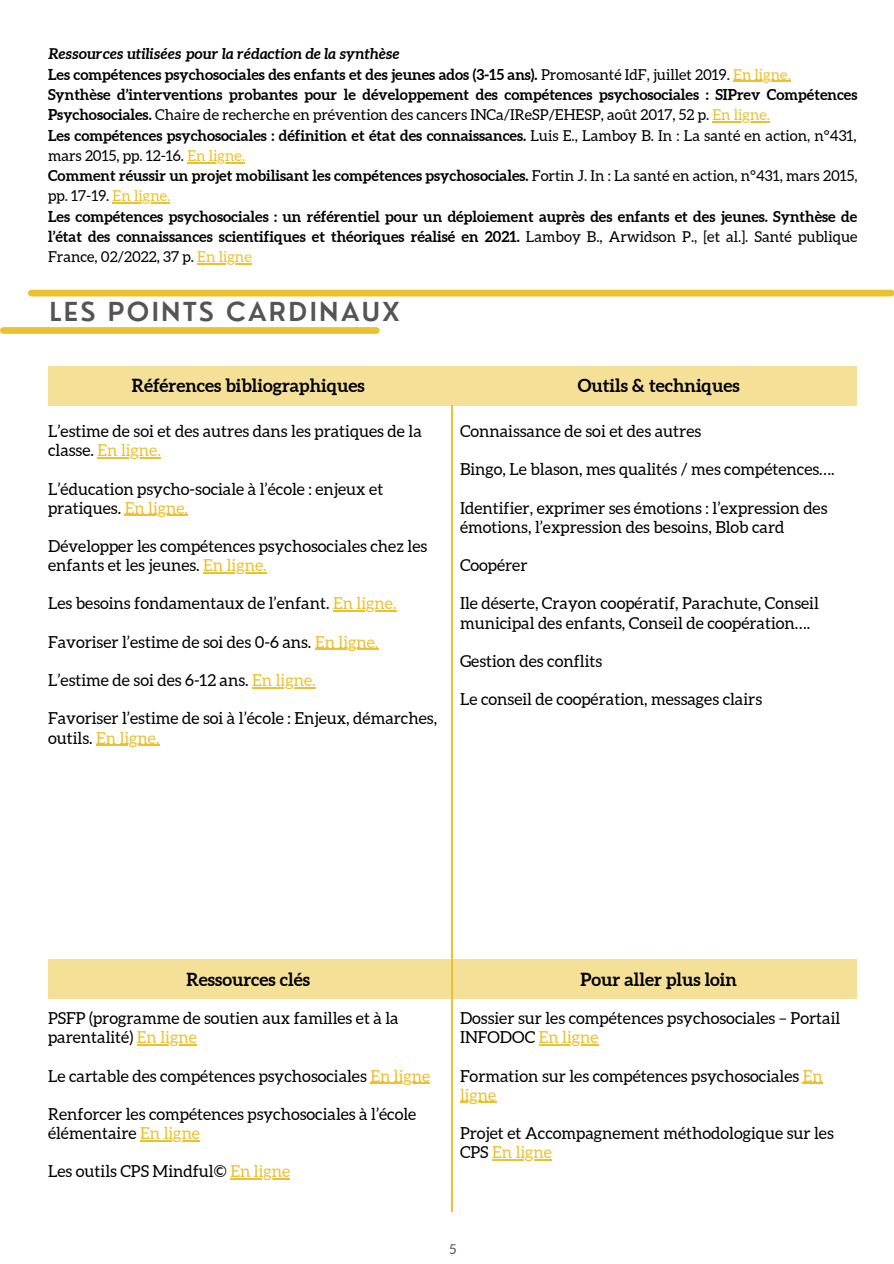
<style>
.page{position:relative;width:894px;height:1264px;background:#fff}
.page>*{position:absolute;margin:0;border:0;box-sizing:border-box;transform-origin:0 0}
.t1{font:600 25.5px "Nourd";letter-spacing:.09em;color:#545454}
.t2{font:700 18px "Aleo";color:#000}
.t3{font:16.5px/19.2px "Aleo";color:#000}
.t4{font:700 15px/20.2px "Aleo";color:#000}
.t5{font:italic 700 15px "Aleo";color:#000}
.t6{font:13.5px "Aleo";color:#545454}
.s1{font-weight:400}
.s2{font-weight:400;color:#ecc12f}
.s3{color:#ecc12f}
</style>
<div class="page">
<hr style="left:733px;top:81px;width:57px;height:1px;background:#ecc12f">
<hr style="left:712px;top:121px;width:57px;height:1px;background:#ecc12f">
<hr style="left:187px;top:162px;width:58px;height:1px;background:#ecc12f">
<hr style="left:113px;top:202px;width:57px;height:2px;background:#ecc12f">
<hr style="left:197px;top:263px;width:55px;height:1px;background:#ecc12f">
<div style="left:48px;top:366px;width:808px;height:40px;background:#f5e098"></div>
<hr style="left:97px;top:457px;width:64px;height:1px;background:#ecc12f">
<hr style="left:125px;top:515px;width:63px;height:1px;background:#ecc12f">
<hr style="left:203px;top:572px;width:63px;height:1px;background:#ecc12f">
<hr style="left:333px;top:610px;width:63px;height:1px;background:#ecc12f">
<hr style="left:315px;top:649px;width:63px;height:1px;background:#ecc12f">
<hr style="left:252px;top:687px;width:63px;height:1px;background:#ecc12f">
<hr style="left:96px;top:744px;width:63px;height:1px;background:#ecc12f">
<div style="left:48px;top:959px;width:808px;height:40px;background:#f5e098"></div>
<hr style="left:137px;top:1044px;width:60px;height:1px;background:#ecc12f">
<hr style="left:370px;top:1082px;width:60px;height:1px;background:#ecc12f">
<hr style="left:140px;top:1140px;width:60px;height:1px;background:#ecc12f">
<hr style="left:230px;top:1178px;width:60px;height:1px;background:#ecc12f">
<hr style="left:538px;top:1044px;width:60px;height:1px;background:#ecc12f">
<svg style="left:802px;top:1082px;width:20px;height:1px"></svg>
<hr style="left:460px;top:1101px;width:36px;height:1px;background:#ecc12f">
<hr style="left:492px;top:1159px;width:60px;height:1px;background:#ecc12f">
<hr style="left:451px;top:405px;width:2px;height:806px;background:#ecc12f">
<div style="left:3px;top:327px;width:373px;height:7px;background:#ecc12f"></div>
<div style="left:31px;top:290px;width:859px;height:6px;background:#ecc12f"></div>
<p class="t5" style="left:48px;top:45px;width:353px">Ressources utilisées pour la rédaction de la synthèse</p>
<p class="t4" style="left:48px;top:64px;width:744px">Les compétences psychosociales des enfants et des jeunes ados (3-15 ans). <span class="s1">Promosanté IdF, juillet 2019.</span> <span class="s2">En ligne.</span></p>
<p class="t4" style="left:48px;top:84px;width:810px">Synthèse d’interventions probantes pour le développement des compétences psychosociales : SIPrev Compétences<br>Psychosociales. <span class="s1">Chaire de recherche en prévention des cancers INCa/IReSP/EHESP, août 2017, 52 p.</span> <span class="s2">En ligne.</span></p>
<p class="t4" style="left:48px;top:125px;width:809px">Les compétences psychosociales : définition et état des connaissances. <span class="s1">Luis E., Lamboy B. In : La santé en action, n°431, mars 2015, pp. 12-16.</span> <span class="s2">En ligne.</span></p>
<p class="t4" style="left:48px;top:165px;width:810px">Comment réussir un projet mobilisant les compétences psychosociales. <span class="s1">Fortin J. In : La santé en action, n°431, mars 2015, pp. 17-19.</span> <span class="s2">En ligne.</span></p>
<p class="t4" style="left:48px;top:206px;width:810px;text-align:justify">Les compétences psychosociales : un référentiel pour un déploiement auprès des enfants et des jeunes. Synthèse de l’état des connaissances scientifiques et théoriques réalisé en 2021. <span class="s1">Lamboy B., Arwidson P., [et al.]. Santé publique France, 02/2022, 37 p.</span> <span class="s2">En ligne</span></p>
<p class="t1" style="left:49px;top:295px;width:351px">LES POINTS CARDINAUX</p>
<p class="t2" style="left:132px;top:375px;width:234px">Références bibliographiques</p>
<p class="t2" style="left:577px;top:375px;width:163px">Outils &amp; techniques</p>
<p class="t3" style="left:48px;top:421px;width:375px">L’estime de soi et des autres dans les pratiques de la classe. <span class="s3">En ligne.</span></p>
<p class="t3" style="left:48px;top:479px;width:337px">L’éducation psycho-sociale à l’école : enjeux et pratiques. <span class="s3">En ligne.</span></p>
<p class="t3" style="left:48px;top:536px;width:380px">Développer les compétences psychosociales chez les enfants et les jeunes. <span class="s3">En ligne.</span></p>
<p class="t3" style="left:48px;top:594px;width:350px">Les besoins fondamentaux de l’enfant. <span class="s3">En ligne.</span></p>
<p class="t3" style="left:48px;top:632px;width:332px">Favoriser l’estime de soi des 0-6 ans. <span class="s3">En ligne.</span></p>
<p class="t3" style="left:48px;top:670px;width:269px">L’estime de soi des 6-12 ans. <span class="s3">En ligne.</span></p>
<p class="t3" style="left:48px;top:709px;width:390px">Favoriser l’estime de soi à l’école : Enjeux, démarches, outils. <span class="s3">En ligne.</span></p>
<p class="t3" style="left:460px;top:421px;width:243px">Connaissance de soi et des autres</p>
<p class="t3" style="left:460px;top:460px;width:376px">Bingo, Le blason, mes qualités / mes compétences….</p>
<p class="t3" style="left:460px;top:498px;width:369px">Identifier, exprimer ses émotions : l’expression des émotions, l’expression des besoins, Blob card</p>
<p class="t3" style="left:460px;top:555px;width:69px">Coopérer</p>
<p class="t3" style="left:460px;top:594px;width:360px">Ile déserte, Crayon coopératif, Parachute, Conseil municipal des enfants, Conseil de coopération….</p>
<p class="t3" style="left:460px;top:651px;width:144px">Gestion des conflits</p>
<p class="t3" style="left:460px;top:689px;width:303px">Le conseil de coopération, messages clairs</p>
<p class="t2" style="left:186px;top:968px;width:125px">Ressources clés</p>
<p class="t2" style="left:580px;top:968px;width:158px">Pour aller plus loin</p>
<p class="t3" style="left:48px;top:1008px;width:352px">PSFP (programme de soutien aux familles et à la parentalité) <span class="s3">En ligne</span></p>
<p class="t3" style="left:48px;top:1065px;width:383px">Le cartable des compétences psychosociales <span class="s3">En ligne</span></p>
<p class="t3" style="left:48px;top:1104px;width:369px">Renforcer les compétences psychosociales à l’école élémentaire <span class="s3">En ligne</span></p>
<p class="t3" style="left:48px;top:1161px;width:244px">Les outils CPS Mindful© <span class="s3">En ligne</span></p>
<p class="t3" style="left:460px;top:1008px;width:381px">Dossier sur les compétences psychosociales – Portail<br>INFODOC <span class="s3">En ligne</span></p>
<p class="t3" style="left:460px;top:1065px;width:364px">Formation sur les compétences psychosociales <span class="s3">En ligne</span></p>
<p class="t3" style="left:460px;top:1123px;width:375px">Projet et Accompagnement méthodologique sur les<br>CPS <span class="s3">En ligne</span></p>
<p class="t6" style="left:449px;top:1241px;width:8px">5</p>
</div>
